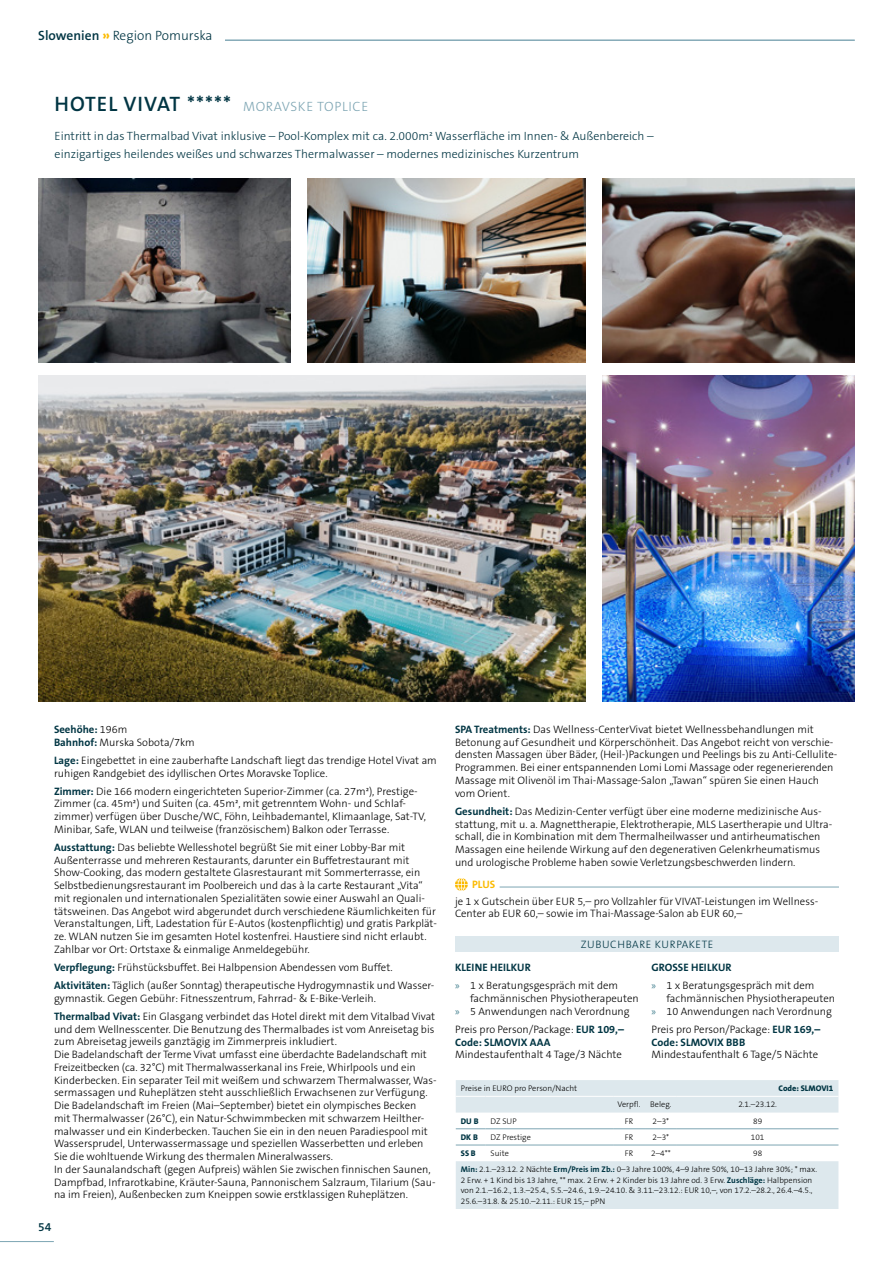
<style>
.page{position:relative;width:893px;height:1263px;background:#fff}
.page>*{position:absolute;margin:0;border:0;box-sizing:border-box;transform-origin:0 0}
.t1{font:600 21px "The Sans B6";letter-spacing:.045em;color:#003543}
.t2{font:300 13.5px "The Sans B3";color:#003543}
.t3{font:300 12px/18px "The Sans B3";color:#003543}
.t4{font:600 12px "The Sans B6";color:#003543}
.t5{font:300 10.8px/12.8px "The Sans B3";color:#000}
.t6{font:700 10.8px "The Sans B7";color:#003543}
.t7{font:300 10.8px "The Sans B3";letter-spacing:.05em;color:#003543}
.t8{font:700 10.8px "The Sans B7";color:#fbba00}
.t9{font:300 8.25px/10.5px "The Sans B3";color:#000}
.t10{font:800 8.25px "The Sans B8";color:#003543}
.s1{font-family:"The Sans B6";font-weight:600}
.s2{font-family:"The Sans B8";font-weight:800;color:#fbba00}
.s3{font-family:"The Sans B3";font-weight:300;font-size:13.5px;color:#7da5b3}
.s4{font-family:"The Sans B3";font-weight:300;color:#000}
.s5{font-family:"The Sans B7";font-weight:700;color:#003543}
.s6{font-family:"Myriad Pro";font-weight:400;color:#3d7c8c}
</style>
<div class="page">
<hr style="left:0;top:1241px;width:54px;height:1px;background:#7da5b3">
<img style="left:38px;top:375px;width:547px;height:326px">
<img style="left:602px;top:375px;width:253px;height:326px">
<img style="left:38px;top:178px;width:253px;height:185px">
<img style="left:602px;top:178px;width:253px;height:185px">
<img style="left:308px;top:178px;width:277px;height:185px">
<hr style="left:38px;top:40px;width:817px;height:1px;background:#7da5b3">
<div style="left:26px;top:31px;width:199px;height:13px;background:#fff"></div>
<svg style="left:455px;top:878px;width:13px;height:13px"></svg>
<hr style="left:500px;top:887px;width:339px;height:1px;background:#7da5b3">
<svg style="left:456px;top:1080px;width:382px;height:129px;fill:#dde8ed"></svg>
<hr style="left:456px;top:1128px;width:30px;height:1px;background:#7da5b3">
<hr style="left:486px;top:1128px;width:127px;height:1px;background:#7da5b3">
<hr style="left:613px;top:1128px;width:32px;height:1px;background:#7da5b3">
<hr style="left:645px;top:1128px;width:32px;height:1px;background:#7da5b3">
<hr style="left:677px;top:1128px;width:161px;height:1px;background:#7da5b3">
<hr style="left:456px;top:1145px;width:30px;height:1px;background:#7da5b3">
<hr style="left:486px;top:1145px;width:127px;height:1px;background:#7da5b3">
<hr style="left:613px;top:1145px;width:32px;height:1px;background:#7da5b3">
<hr style="left:645px;top:1145px;width:32px;height:1px;background:#7da5b3">
<hr style="left:677px;top:1145px;width:161px;height:1px;background:#7da5b3">
<hr style="left:456px;top:1096px;width:30px;height:1px;background:#fff">
<hr style="left:486px;top:1096px;width:127px;height:1px;background:#fff">
<hr style="left:613px;top:1096px;width:32px;height:1px;background:#fff">
<hr style="left:645px;top:1096px;width:32px;height:1px;background:#fff">
<hr style="left:677px;top:1096px;width:161px;height:1px;background:#fff">
<div style="left:455px;top:936px;width:384px;height:16px;background:#dde8ed"></div>
<p class="t2" style="left:38px;top:29px;width:176px"><span class="s1">Slowenien</span> <span class="s2">»</span> Region Pomurska</p>
<h1 class="t1" style="left:55px;top:93px;width:315px">HOTEL VIVAT ***** <span class="s3">MORAVSKE TOPLICE</span></h1>
<p class="t3" style="left:55px;top:128px;width:601px">Eintritt in das Thermalbad Vivat inklusive – Pool-Komplex mit ca. 2.000m² Wasserfläche im Innen- &amp; Außenbereich – einzigartiges heilendes weißes und schwarzes Thermalwasser – modernes medizinisches Kurzentrum</p>
<p class="t6" style="left:54px;top:724px;width:75px">Seehöhe: <span class="s4">196m</span></p>
<p class="t5" style="left:54px;top:733px;width:384px;line-height:18px"><span class="s5">Bahnhof:</span> Murska Sobota/7km<br><span class="s5">Lage:</span> Eingebettet in eine zauberhafte Landschaft liegt das trendige Hotel Vivat am</p>
<p class="t5" style="left:54px;top:764px;width:365px;line-height:18px">ruhigen Randgebiet des idyllischen Ortes Moravske Toplice.<br><span class="s5">Zimmer:</span> Die 166 modern eingerichteten Superior-Zimmer (ca. 27m²), Prestige-</p>
<p class="t5" style="left:54px;top:798px;width:373px">Zimmer (ca. 45m²) und Suiten (ca. 45m², mit getrenntem Wohn- und Schlaf&shy;zimmer) verfügen über Dusche/WC, Föhn, Leihbademantel, Klimaanlage, Sat-TV,<br>Minibar, Safe, WLAN und teilweise (französischem) Balkon oder Terrasse.</p>
<p class="t5" style="left:54px;top:841px;width:384px"><span class="s5">Ausstattung:</span> Das beliebte Wellesshotel begrüßt Sie mit einer Lobby-Bar mit Außenterrasse und mehreren Restaurants, darunter ein Buffetrestaurant mit Show-Cooking, das modern gestaltete Glasrestaurant mit Sommerterrasse, ein Selbstbedienungsrestaurant im Poolbereich und das à la carte Restaurant „Vita“ mit regionalen und internationalen Spezialitäten sowie einer Auswahl an Quali&shy;tätsweinen. Das Angebot wird abgerundet durch verschiedene Räumlichkeiten für Veranstaltungen, Lift, Ladestation für E-Autos (kostenpflichtig) und gratis Parkplät&shy;ze. WLAN nutzen Sie im gesamten Hotel kostenfrei. Haustiere sind nicht erlaubt.<br>Zahlbar vor Ort: Ortstaxe &amp; einmalige Anmeldegebühr.</p>
<p class="t5" style="left:54px;top:959px;width:382px;line-height:18px"><span class="s5">Verpflegung:</span> Frühstücksbuffet. Bei Halbpension Abendessen vom Buffet.<br><span class="s5">Aktivitäten:</span> Täglich (außer Sonntag) therapeutische Hydrogymnastik und Wasser-</p>
<p class="t5" style="left:54px;top:989px;width:383px;line-height:18px">gymnastik. Gegen Gebühr: Fitnesszentrum, Fahrrad- &amp; E-Bike-Verleih.<br><span class="s5">Thermalbad Vivat:</span> Ein Glasgang verbindet das Hotel direkt mit dem Vitalbad Vivat</p>
<p class="t5" style="left:54px;top:1023px;width:384px">und dem Wellnesscenter. Die Benutzung des Thermalbades ist vom Anreisetag bis zum Abreisetag jeweils ganztägig im Zimmerpreis inkludiert.<br>Die Badelandschaft der Terme Vivat umfasst eine überdachte Badelandschaft mit Freizeitbecken (ca. 32°C) mit Thermalwasserkanal ins Freie, Whirlpools und ein Kinderbecken. Ein separater Teil mit weißem und schwarzem Thermalwasser, Was&shy;sermassagen und Ruheplätzen steht ausschließlich Erwachsenen zur Verfügung.<br>Die Badelandschaft im Freien (Mai–September) bietet ein olympisches Becken<br>mit Thermalwasser (26°C), ein Natur-Schwimmbecken mit schwarzem Heilther&shy;malwasser und ein Kinderbecken. Tauchen Sie ein in den neuen Paradiespool mit Wassersprudel, Unterwassermassage und speziellen Wasserbetten und erleben Sie die wohltuende Wirkung des thermalen Mineralwassers.<br>In der Saunalandschaft (gegen Aufpreis) wählen Sie zwischen finnischen Saunen, Dampfbad, Infrarotkabine, Kräuter-Sauna, Pannonischem Salzraum, Tilarium (Sau&shy;na im Freien), Außenbecken zum Kneippen sowie erstklassigen Ruheplätzen.</p>
<p class="t4" style="left:38px;top:1220px;width:15px">54</p>
<p class="t5" style="left:455px;top:723px;width:384px"><span class="s5">SPA Treatments:</span> Das Wellness-CenterVivat bietet Wellnessbehandlungen mit Betonung auf Gesundheit und Körperschönheit. Das Angebot reicht von verschie&shy;densten Massagen über Bäder, (Heil-)Packungen und Peelings bis zu Anti-Cellulite-Programmen. Bei einer entspannenden Lomi Lomi Massage oder regenerierenden Massage mit Olivenöl im Thai-Massage-Salon „Tawan“ spüren Sie einen Hauch vom Orient.</p>
<p class="t5" style="left:455px;top:805px;width:379px"><span class="s5">Gesundheit:</span> Das Medizin-Center verfügt über eine moderne medizinische Aus&shy;stattung, mit u. a. Magnettherapie, Elektrotherapie, MLS Lasertherapie und Ultra&shy;schall, die in Kombination mit dem Thermalheilwasser und antirheumatischen Massagen eine heilende Wirkung auf den degenerativen Gelenkrheumatismus und urologische Probleme haben sowie Verletzungsbeschwerden lindern.</p>
<p class="t8" style="left:472px;top:878px;width:25px">PLUS</p>
<p class="t5" style="left:455px;top:895px;width:365px">je 1 x Gutschein über EUR 5,– pro Vollzahler für VIVAT-Leistungen im Wellness-<br>Center ab EUR 60,– sowie im Thai-Massage-Salon ab EUR 60,–</p>
<p class="t7" style="left:581px;top:939px;width:134px">ZUBUCHBARE KURPAKETE</p>
<p class="t6" style="left:455px;top:962px;width:77px">KLEINE HEILKUR</p>
<p class="t5" style="left:455px;top:980px;width:164px"><span class="s6">»</span> 1 x Beratungsgespräch mit dem</p>
<p class="t5" style="left:470px;top:992px;width:170px">fachmännischen Physiotherapeuten</p>
<p class="t5" style="left:455px;top:1005px;width:176px"><span class="s6">»</span> 5 Anwendungen nach Verordnung</p>
<p class="t5" style="left:455px;top:1023px;width:170px">Preis pro Person/Package: <span class="s5">EUR 109,–</span></p>
<p class="t6" style="left:455px;top:1036px;width:97px">Code: SLMOVIX AAA</p>
<p class="t5" style="left:455px;top:1049px;width:168px">Mindestaufenthalt 4 Tage/3 Nächte</p>
<p class="t6" style="left:652px;top:962px;width:82px">GROSSE HEILKUR</p>
<p class="t5" style="left:652px;top:980px;width:164px"><span class="s6">»</span> 1 x Beratungsgespräch mit dem</p>
<p class="t5" style="left:666px;top:992px;width:170px">fachmännischen Physiotherapeuten</p>
<p class="t5" style="left:652px;top:1005px;width:182px"><span class="s6">»</span> 10 Anwendungen nach Verordnung</p>
<p class="t5" style="left:652px;top:1023px;width:170px">Preis pro Person/Package: <span class="s5">EUR 169,–</span></p>
<p class="t6" style="left:652px;top:1036px;width:95px">Code: SLMOVIX BBB</p>
<p class="t5" style="left:652px;top:1049px;width:168px">Mindestaufenthalt 6 Tage/5 Nächte</p>
<p class="t9" style="left:461px;top:1083px;width:118px">Preise in EURO pro Person/Nacht</p>
<p class="t10" style="left:779px;top:1084px;width:56px">Code: SLMOVI1</p>
<p class="t9" style="left:618px;top:1100px;width:55px">Verpfl. Beleg.</p>
<p class="t9" style="left:738px;top:1100px;width:40px">2.1.–23.12.</p>
<p class="t10" style="left:461px;top:1116px;width:19px">DU B</p>
<p class="t9" style="left:491px;top:1116px;width:28px">DZ SUP</p>
<p class="t9" style="left:625px;top:1116px;width:10px">FR</p>
<p class="t9" style="left:653px;top:1116px;width:18px">2–3*</p>
<p class="t9" style="left:753px;top:1116px;width:11px">89</p>
<p class="t10" style="left:461px;top:1133px;width:19px">DK B</p>
<p class="t9" style="left:491px;top:1132px;width:42px">DZ Prestige</p>
<p class="t9" style="left:625px;top:1132px;width:10px">FR</p>
<p class="t9" style="left:653px;top:1132px;width:18px">2–3*</p>
<p class="t9" style="left:751px;top:1132px;width:15px">101</p>
<p class="t10" style="left:461px;top:1149px;width:16px">SS B</p>
<p class="t9" style="left:491px;top:1148px;width:20px">Suite</p>
<p class="t9" style="left:625px;top:1148px;width:10px">FR</p>
<p class="t9" style="left:651px;top:1148px;width:21px">2–4**</p>
<p class="t9" style="left:461px;top:1145px;width:358px;line-height:16.2px;text-indent:292px">98<br><span class="s5">Min:</span> 2.1.–23.12. 2 Nächte <span class="s5">Erm/Preis im Zb.:</span> 0–3 Jahre 100%, 4–9 Jahre 50%, 10–13 Jahre 30%; * max.</p>
<p class="t9" style="left:461px;top:1175px;width:353px;text-align:justify">2 Erw. + 1 Kind bis 13 Jahre, ** max. 2 Erw. + 2 Kinder bis 13 Jahre od. 3 Erw. <span class="s5">Zuschläge:</span> Halbpension von 2.1.–16.2., 1.3.–25.4., 5.5.–24.6., 1.9.–24.10. &amp; 3.11.–23.12.: EUR 10,–, von 17.2.–28.2., 26.4.–4.5., 25.6.–31.8. &amp; 25.10.–2.11.: EUR 15,– pPN</p>
</div>
